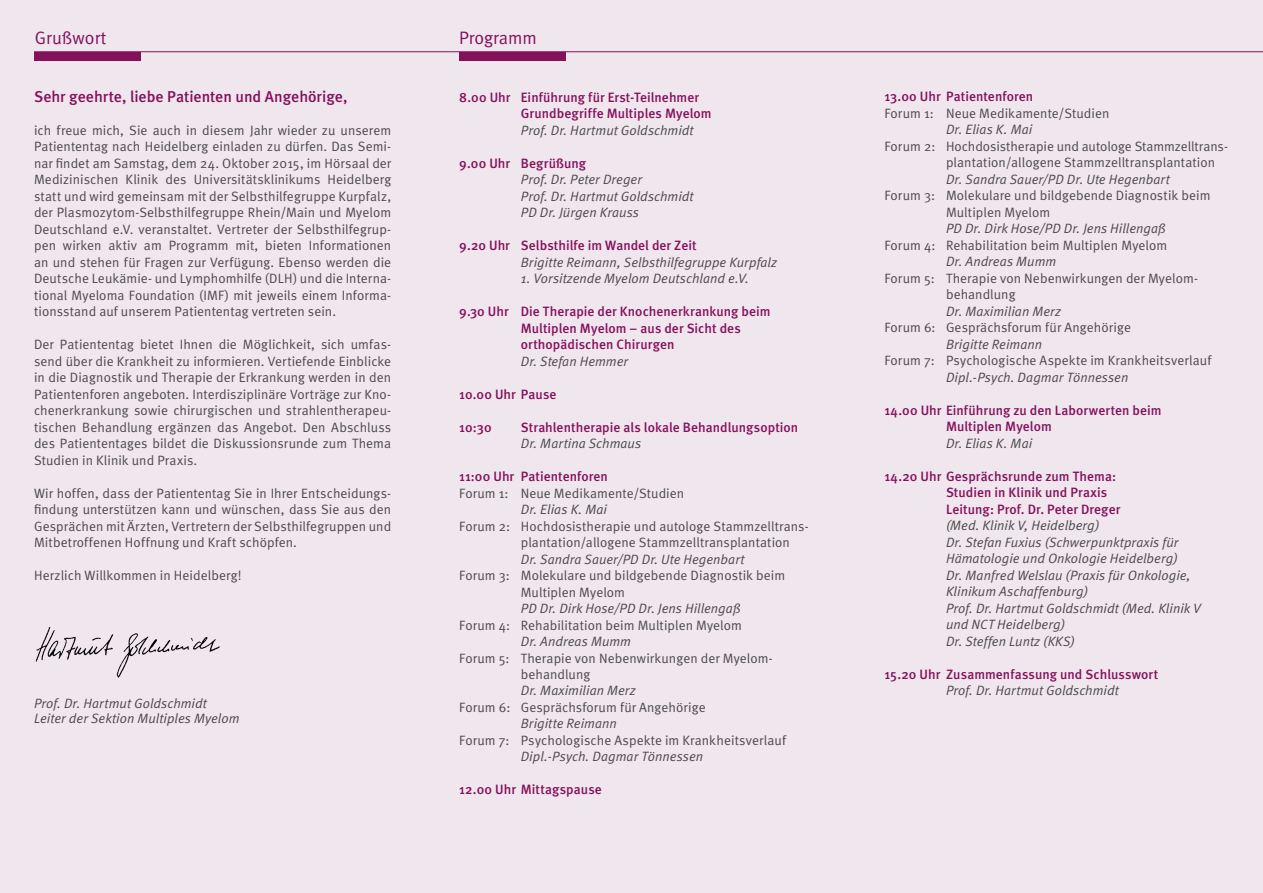
<style>
.page{position:relative;width:1263px;height:893px;background:#f0e6ee}
.page>*{position:absolute;margin:0;border:0;box-sizing:border-box;transform-origin:0 0}
.t1{font:18px "Meta Normal";letter-spacing:.005em;color:#85115b}
.t2{font:500 15.75px "Meta";color:#85115b}
.t3{font:13.5px/16.5px "Meta Normal";letter-spacing:.005em;color:#4a4a49}
.t4{font:italic 13.5px/16.5px "Meta Normal";letter-spacing:.005em;color:#4a4a49}
.t5{font:500 13.5px/16.5px "Meta";letter-spacing:.005em;color:#85115b}
</style>
<div class="page">
<hr style="left:34px;top:51px;width:1229px;height:1px;background:#85115b">
<div style="left:34px;top:52px;width:106px;height:8px;background:#85115b"></div>
<div style="left:459px;top:52px;width:107px;height:8px;background:#85115b"></div>
<img style="left:35px;top:626px;width:185px;height:52px">
<h1 class="t1" style="left:35px;top:27px;width:73px">Grußwort</h1>
<h1 class="t1" style="left:459px;top:27px;width:79px">Programm</h1>
<p class="t2" style="left:34px;top:87px;width:315px">Sehr geehrte, liebe Patienten und Angehörige,</p>
<p class="t3" style="left:34px;top:121px;width:359px;text-align:justify">ich freue mich, Sie auch in diesem Jahr wieder zu unserem Patiententag nach Heidelberg einladen zu dürfen. Das Semi&shy;nar findet am Samstag, dem 24. Oktober 2015, im Hörsaal der Medizinischen Klinik des Universitätsklinikums Heidelberg statt und wird gemeinsam mit der Selbsthilfegruppe Kurpfalz, der Plasmozytom-Selbsthilfegruppe Rhein/Main und Myelom Deutschland e.V. veranstaltet. Vertreter der Selbsthilfegrup&shy;pen wirken aktiv am Programm mit, bieten Informationen an und stehen für Fragen zur Verfügung. Ebenso werden die Deutsche Leukämie- und Lymphomhilfe (DLH) und die Interna&shy;tional Myeloma Foundation (IMF) mit jeweils einem Informa&shy;tionsstand auf unserem Patiententag vertreten sein.</p>
<p class="t3" style="left:34px;top:336px;width:359px;text-align:justify">Der Patiententag bietet Ihnen die Möglichkeit, sich umfas&shy;send über die Krankheit zu informieren. Vertiefende Einblicke in die Diagnostik und Therapie der Erkrankung werden in den Patientenforen angeboten. Interdisziplinäre Vorträge zur Kno&shy;chenerkrankung sowie chirurgischen und strahlentherapeu&shy;tischen Behandlung ergänzen das Angebot. Den Abschluss des Patiententages bildet die Diskussionsrunde zum Thema Studien in Klinik und Praxis.</p>
<p class="t3" style="left:34px;top:484px;width:359px;text-align:justify">Wir hoffen, dass der Patiententag Sie in Ihrer Entscheidungs&shy;findung unterstützen kann und wünschen, dass Sie aus den Gesprächen mit Ärzten, Vertretern der Selbsthilfegruppen und Mitbetroffenen Hoffnung und Kraft schöpfen.</p>
<p class="t3" style="left:34px;top:567px;width:209px">Herzlich Willkommen in Heidelberg!</p>
<p class="t4" style="left:34px;top:695px;width:207px;line-height:15.8px">Prof. Dr. Hartmut Goldschmidt<br>Leiter der Sektion Multiples Myelom</p>
<p class="t5" style="left:521px;top:88px;width:192px;text-indent:-62px">8.00 Uhr Einführung für Erst-Teilnehmer<br>Grundbegriffe Multiples Myelom</p>
<p class="t4" style="left:521px;top:121px;width:174px">Prof. Dr. Hartmut Goldschmidt</p>
<p class="t5" style="left:459px;top:154px;width:128px">9.00 Uhr Begrüßung</p>
<p class="t4" style="left:521px;top:171px;width:174px">Prof. Dr. Peter Dreger<br>Prof. Dr. Hartmut Goldschmidt<br>PD Dr. Jürgen Krauss</p>
<p class="t5" style="left:459px;top:237px;width:239px">9.20 Uhr Selbsthilfe im Wandel der Zeit</p>
<p class="t4" style="left:521px;top:253px;width:258px">Brigitte Reimann, Selbsthilfegruppe Kurpfalz</p>
<p class="t4" style="left:521px;top:270px;width:230px">1. Vorsitzende Myelom Deutschland e.V.</p>
<p class="t5" style="left:521px;top:303px;width:251px;text-indent:-62px">9.30 Uhr Die Therapie der Knochenerkrankung beim<br>Multiplen Myelom – aus der Sicht des orthopädischen Chirurgen</p>
<p class="t4" style="left:521px;top:352px;width:109px">Dr. Stefan Hemmer</p>
<p class="t5" style="left:459px;top:385px;width:99px">10.00 Uhr Pause</p>
<p class="t5" style="left:459px;top:418px;width:34px">10:30</p>
<p class="t5" style="left:521px;top:418px;width:279px">Strahlentherapie als lokale Behandlungsoption</p>
<p class="t4" style="left:521px;top:435px;width:122px">Dr. Martina Schmaus</p>
<p class="t5" style="left:459px;top:468px;width:150px">11:00 Uhr Patientenforen</p>
<p class="t3" style="left:459px;top:484px;width:226px">Forum 1: Neue Medikamente/Studien</p>
<p class="t4" style="left:521px;top:501px;width:88px">Dr. Elias K. Mai</p>
<p class="t3" style="left:521px;top:517px;width:289px;text-indent:-62px">Forum 2: Hochdosistherapie und autologe Stammzelltrans&shy;plantation/allogene Stammzelltransplantation</p>
<p class="t4" style="left:521px;top:550px;width:225px">Dr. Sandra Sauer/PD Dr. Ute Hegenbart</p>
<p class="t3" style="left:521px;top:567px;width:266px;text-indent:-62px">Forum 3: Molekulare und bildgebende Diagnostik beim<br>Multiplen Myelom</p>
<p class="t4" style="left:521px;top:600px;width:221px">PD Dr. Dirk Hose/PD Dr. Jens Hillengaß</p>
<p class="t3" style="left:459px;top:616px;width:284px">Forum 4: Rehabilitation beim Multiplen Myelom</p>
<p class="t4" style="left:521px;top:633px;width:112px">Dr. Andreas Mumm</p>
<p class="t3" style="left:521px;top:649px;width:254px;text-indent:-62px">Forum 5: Therapie von Nebenwirkungen der Myelom&shy;behandlung</p>
<p class="t4" style="left:521px;top:682px;width:116px">Dr. Maximilian Merz</p>
<p class="t3" style="left:459px;top:699px;width:248px">Forum 6: Gesprächsforum für Angehörige</p>
<p class="t4" style="left:521px;top:715px;width:98px">Brigitte Reimann</p>
<p class="t3" style="left:459px;top:732px;width:328px">Forum 7: Psychologische Aspekte im Krankheitsverlauf</p>
<p class="t4" style="left:521px;top:748px;width:184px">Dipl.-Psych. Dagmar Tönnessen</p>
<p class="t5" style="left:459px;top:781px;width:144px">12.00 Uhr Mittagspause</p>
<p class="t5" style="left:884px;top:88px;width:150px">13.00 Uhr Patientenforen</p>
<p class="t3" style="left:884px;top:105px;width:226px">Forum 1: Neue Medikamente/Studien</p>
<p class="t4" style="left:946px;top:121px;width:88px">Dr. Elias K. Mai</p>
<p class="t3" style="left:946px;top:138px;width:283px;text-indent:-61px">Forum 2: Hochdosistherapie und autologe Stammzelltrans&shy;plantation/allogene Stammzelltransplantation</p>
<p class="t4" style="left:946px;top:171px;width:225px">Dr. Sandra Sauer/PD Dr. Ute Hegenbart</p>
<p class="t3" style="left:946px;top:187px;width:266px;text-indent:-62px">Forum 3: Molekulare und bildgebende Diagnostik beim<br>Multiplen Myelom</p>
<p class="t4" style="left:946px;top:220px;width:221px">PD Dr. Dirk Hose/PD Dr. Jens Hillengaß</p>
<p class="t3" style="left:884px;top:237px;width:284px">Forum 4: Rehabilitation beim Multiplen Myelom</p>
<p class="t4" style="left:946px;top:253px;width:112px">Dr. Andreas Mumm</p>
<p class="t3" style="left:946px;top:270px;width:254px;text-indent:-62px">Forum 5: Therapie von Nebenwirkungen der Myelom&shy;behandlung</p>
<p class="t4" style="left:946px;top:303px;width:116px">Dr. Maximilian Merz</p>
<p class="t3" style="left:884px;top:319px;width:248px">Forum 6: Gesprächsforum für Angehörige</p>
<p class="t4" style="left:946px;top:336px;width:98px">Brigitte Reimann</p>
<p class="t3" style="left:884px;top:352px;width:328px">Forum 7: Psychologische Aspekte im Krankheitsverlauf</p>
<p class="t4" style="left:946px;top:369px;width:184px">Dipl.-Psych. Dagmar Tönnessen</p>
<p class="t5" style="left:946px;top:402px;width:217px;text-indent:-62px">14.00 Uhr Einführung zu den Laborwerten beim<br>Multiplen Myelom</p>
<p class="t4" style="left:946px;top:435px;width:88px">Dr. Elias K. Mai</p>
<p class="t5" style="left:946px;top:468px;width:176px;text-indent:-62px">14.20 Uhr Gesprächsrunde zum Thema:<br>Studien in Klinik und Praxis<br>Leitung: Prof. Dr. Peter Dreger</p>
<p class="t4" style="left:946px;top:517px;width:256px">(Med. Klinik V, Heidelberg)<br>Dr. Stefan Fuxius (Schwerpunktpraxis für Hämatologie und Onkologie Heidelberg)<br>Dr. Manfred Welslau (Praxis für Onkologie, Klinikum Aschaffenburg)<br>Prof. Dr. Hartmut Goldschmidt (Med. Klinik V und NCT Heidelberg)<br>Dr. Steffen Luntz (KKS)</p>
<p class="t5" style="left:884px;top:666px;width:275px">15.20 Uhr Zusammenfassung und Schlusswort</p>
<p class="t4" style="left:946px;top:682px;width:174px">Prof. Dr. Hartmut Goldschmidt</p>
</div>
